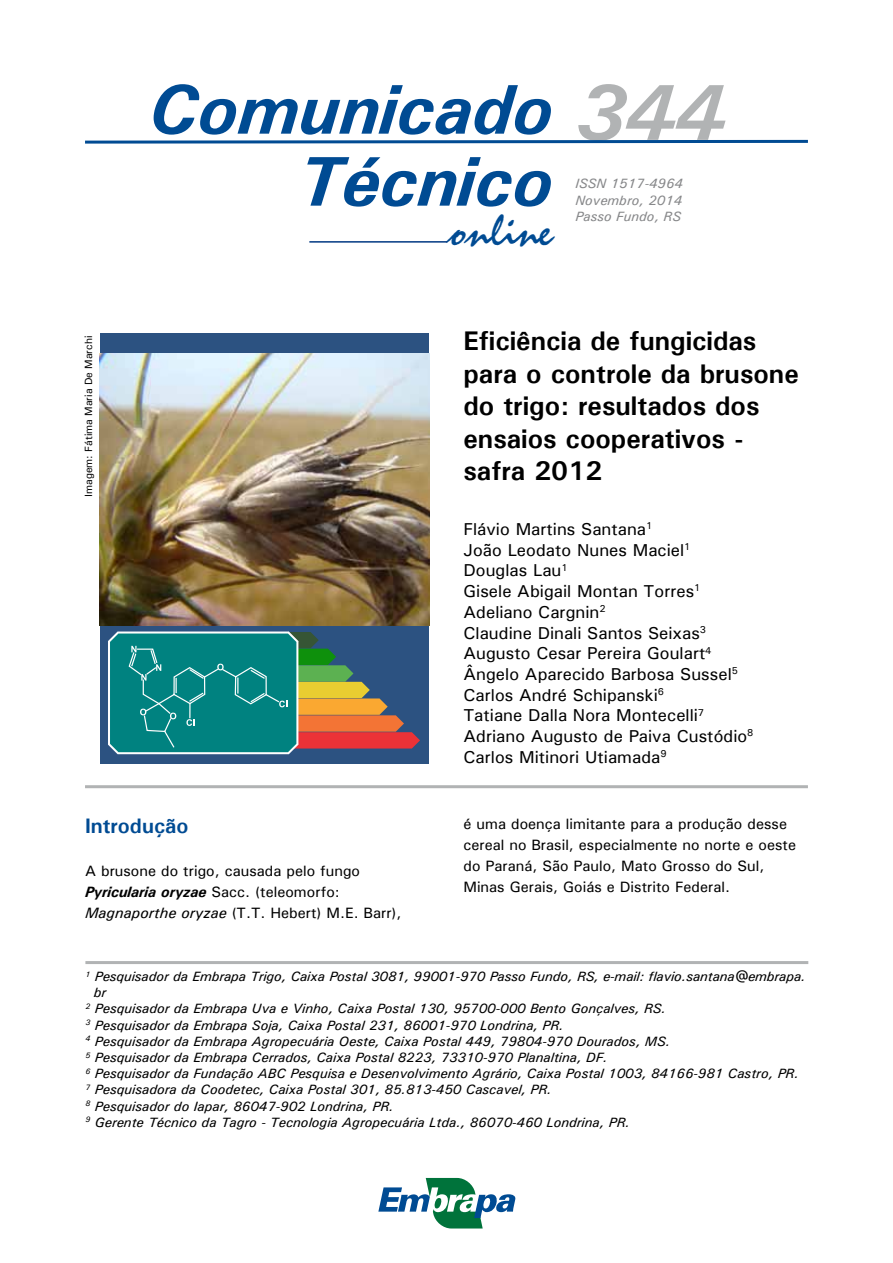
<style>
.page{position:relative;width:893px;height:1263px;background:#fff}
.page>*{position:absolute;margin:0;border:0;box-sizing:border-box;transform-origin:0 0}
.t1{font:italic 700 79.5px "Univers";color:#b1b3b4}
.t2{font:italic 700 70.5px/72px "Univers";color:#004b93;text-align:right}
.t3{font:45px "Staccato 222 BT";color:#004b93}
.t4{font:700 27px/32.4px "Univers";color:#000}
.t5{font:700 21px "Univers";color:#004b93}
.t6{font:500 17.25px/20.7px "Univers";color:#000}
.t7{font:500 15px/21px "Univers";color:#000}
.t8{font:italic 500 13.5px "Univers";letter-spacing:-.005em;color:#000}
.t9{font:italic 500 13.5px/16.2px "Univers";color:#87888a;text-align:justify}
.t10{font:500 10.5px "Univers";color:#000}
.s1{font-weight:700;font-style:italic}
.s2{font-style:italic}
</style>
<div class="page">
<hr style="left:807px;top:1px;width:1px;height:61px;background:#b1b3b4">
<div style="left:101px;top:333px;width:328px;height:430px;background:#2c5281"></div>
<svg style="left:85px;top:139px;width:723px;height:5px"></svg>
<hr style="left:85px;top:961px;width:723px;height:3px;background:#b1b3b4">
<hr style="left:309px;top:241px;width:138px;height:2px;background:#003882">
<svg style="left:378px;top:1178px;width:138px;height:50px"></svg>
<hr style="left:85px;top:785px;width:723px;height:3px;background:#b1b3b4">
<img style="left:100px;top:353px;width:329px;height:272px">
<svg style="left:108px;top:631px;width:312px;height:123px"></svg>
<p class="t10" style="left:82px;top:497px;width:163px;rotate:-90deg">Imagem: Fátima Maria De Marchi</p>
<h2 class="t2" style="left:148px;top:72px;width:406px">Comunicado<br>Técnico</h2>
<h3 class="t3" style="left:451px;top:206px;width:103px">online</h3>
<h1 class="t1" style="left:575px;top:62px;width:151px">344</h1>
<p class="t9" style="left:575px;top:175px;width:109px">ISSN 1517-4964<br>Novembro, 2014<br>Passo Fundo, RS</p>
<h3 class="t4" style="left:463px;top:324px;width:337px">Eficiência de fungicidas para o controle da brusone do trigo: resultados dos ensaios cooperativos - safra 2012</h3>
<p class="t6" style="left:463px;top:518px;width:292px">Flávio Martins Santana<sup>1<br></sup>João Leodato Nunes Maciel<sup>1<br></sup>Douglas Lau<sup>1<br></sup>Gisele Abigail Montan Torres<sup>1<br></sup>Adeliano Cargnin<sup>2<br></sup>Claudine Dinali Santos Seixas<sup>3<br></sup>Augusto Cesar Pereira Goulart<sup>4<br></sup>Ângelo Aparecido Barbosa Sussel<sup>5<br></sup>Carlos André Schipanski<sup>6<br></sup>Tatiane Dalla Nora Montecelli<sup>7<br></sup>Adriano Augusto de Paiva Custódio<sup>8<br></sup>Carlos Mitinori Utiamada<sup>9</sup></p>
<h3 class="t5" style="left:85px;top:812px;width:105px">Introdução</h3>
<p class="t7" style="left:85px;top:860px;width:318px">A brusone do trigo, causada pelo fungo<br><span class="s1">Pyricularia oryzae</span> Sacc. (teleomorfo:<br><span class="s2">Magnaporthe oryzae</span> (T.T. Hebert) M.E. Barr),</p>
<p class="t7" style="left:463px;top:813px;width:334px">é uma doença limitante para a produção desse cereal no Brasil, especialmente no norte e oeste do Paraná, São Paulo, Mato Grosso do Sul, Minas Gerais, Goiás e Distrito Federal.</p>
<p class="t8" style="left:85px;top:968px;width:722px"><sup>1</sup> Pesquisador da Embrapa Trigo, Caixa Postal 3081, 99001-970 Passo Fundo, RS, e-mail: flavio.santana@embrapa.</p>
<p class="t8" style="left:94px;top:984px;width:14px">br</p>
<p class="t8" style="left:85px;top:1000px;width:582px"><sup>2</sup> Pesquisador da Embrapa Uva e Vinho, Caixa Postal 130, 95700-000 Bento Gonçalves, RS.</p>
<p class="t8" style="left:85px;top:1016px;width:480px"><sup>3</sup> Pesquisador da Embrapa Soja, Caixa Postal 231, 86001-970 Londrina, PR.</p>
<p class="t8" style="left:85px;top:1033px;width:586px"><sup>4</sup> Pesquisador da Embrapa Agropecuária Oeste, Caixa Postal 449, 79804-970 Dourados, MS.</p>
<p class="t8" style="left:85px;top:1049px;width:524px"><sup>5</sup> Pesquisador da Embrapa Cerrados, Caixa Postal 8223, 73310-970 Planaltina, DF.</p>
<p class="t8" style="left:85px;top:1065px;width:715px"><sup>6</sup> Pesquisador da Fundação ABC Pesquisa e Desenvolvimento Agrário, Caixa Postal 1003, 84166-981 Castro, PR.</p>
<p class="t8" style="left:85px;top:1081px;width:468px"><sup>7</sup> Pesquisadora da Coodetec, Caixa Postal 301, 85.813-450 Cascavel, PR.</p>
<p class="t8" style="left:85px;top:1097px;width:310px"><sup>8</sup> Pesquisador do Iapar, 86047-902 Londrina, PR.</p>
<p class="t8" style="left:85px;top:1114px;width:546px"><sup>9</sup> Gerente Técnico da Tagro - Tecnologia Agropecuária Ltda., 86070-460 Londrina, PR.</p>
</div>
